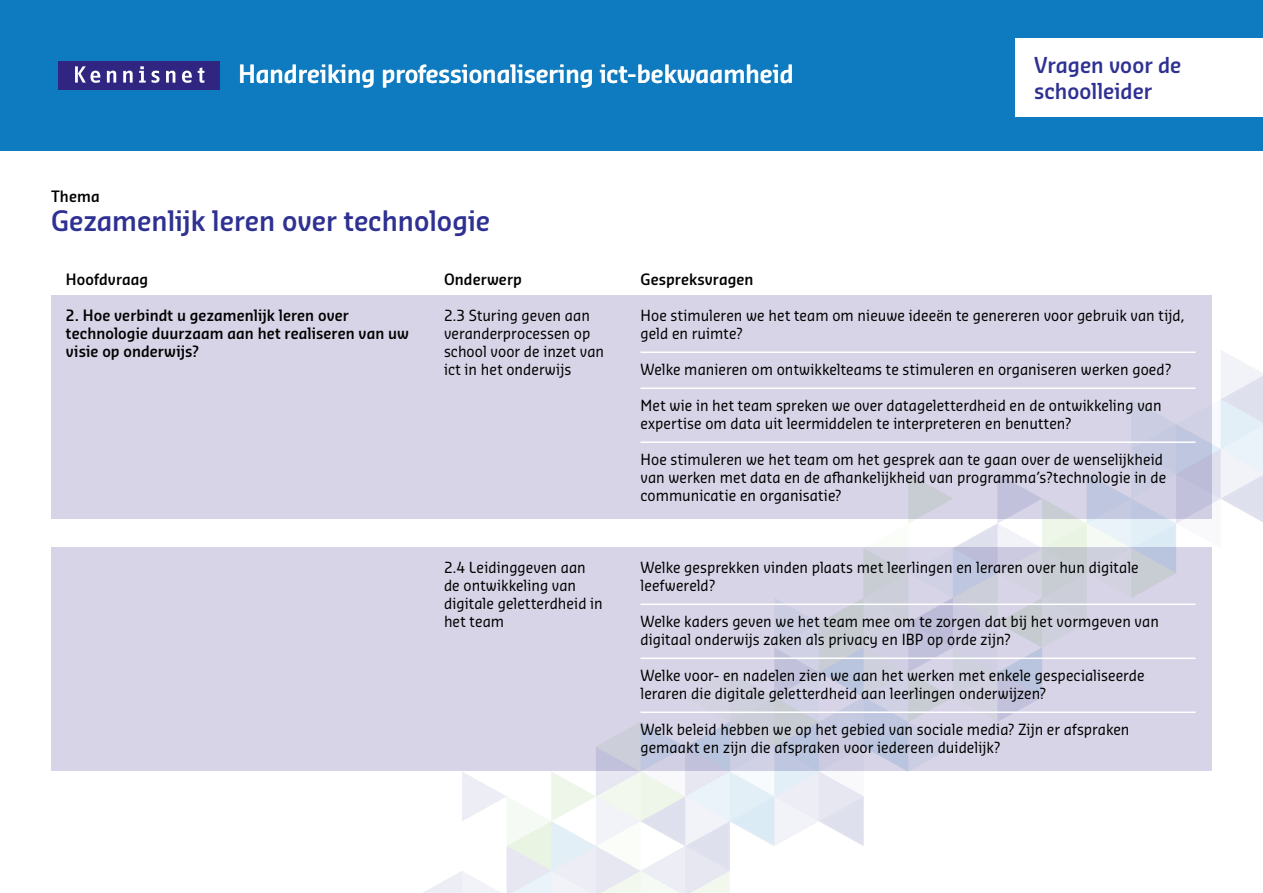
<style>
.page{position:relative;width:1263px;height:893px;background:#fff}
.page>*{position:absolute;margin:0;border:0;box-sizing:border-box;transform-origin:0 0}
.Thema_Titels{font:600 27px "Sansa Sm Con Pro";color:#2e3192}
.Kennisnet_-_Pagina_T{font:600 24px "Sansa Sm Con Pro";color:#fff}
.Onderwerp{font:600 21px/25.5px "Sansa Sm Con Pro";color:#2e3192}
.TEKST_NIEUW{font:15px/18px "Sansa Sm Con Pro";letter-spacing:.005em;color:#000}
.TEKST_VET{font:600 15px/18px "Sansa Sm Con Pro";letter-spacing:.005em;color:#000}
.Tabel_Titels{font:600 15px "Sansa Sm Con Pro";letter-spacing:.005em;color:#000}
</style>
<div class="page">
<img style="left:423px;top:351px;width:839px;height:542px">
<div style="left:0;top:0;width:1263px;height:151px;background:#0e7abf"></div>
<div style="left:58px;top:61px;width:162px;height:28px;background:#302682"></div>
<svg style="left:75px;top:66px;width:25px;height:17px"></svg>
<svg style="left:107px;top:71px;width:9px;height:12px"></svg>
<svg style="left:123px;top:71px;width:10px;height:12px"></svg>
<svg style="left:139px;top:66px;width:7px;height:17px"></svg>
<svg style="left:152px;top:71px;width:8px;height:12px"></svg>
<svg style="left:166px;top:71px;width:9px;height:12px"></svg>
<svg style="left:182px;top:71px;width:10px;height:12px"></svg>
<svg style="left:198px;top:67px;width:6px;height:16px"></svg>
<div style="left:1015px;top:38px;width:248px;height:79px;background:#fff"></div>
<div style="left:51px;top:295px;width:1161px;height:224px;background:#d6d4e6"></div>
<hr style="left:640px;top:351px;width:555px;height:2px;background:#fff">
<hr style="left:640px;top:387px;width:555px;height:2px;background:#fff">
<hr style="left:640px;top:441px;width:555px;height:2px;background:#fff">
<svg style="left:51px;top:547px;width:1161px;height:224px;background:#d3d2e3"></svg>
<hr style="left:640px;top:603px;width:555px;height:2px;background:#fff">
<hr style="left:640px;top:657px;width:555px;height:2px;background:#fff">
<hr style="left:640px;top:711px;width:555px;height:2px;background:#fff">
<h1 class="Kennisnet_-_Pagina_T" style="left:238px;top:58px;width:557px">Handreiking professionalisering ict-bekwaamheid</h1>
<h2 class="Onderwerp" style="left:1034px;top:52px;width:149px">Vragen voor de schoolleider</h2>
<h3 class="Tabel_Titels" style="left:51px;top:186px;width:50px">Thema</h3>
<h4 class="Thema_Titels" style="left:51px;top:202px;width:441px">Gezamenlijk leren over technologie</h4>
<h3 class="Tabel_Titels" style="left:66px;top:269px;width:84px">Hoofdvraag</h3>
<h5 class="TEKST_VET" style="left:66px;top:306px;width:345px">2. Hoe verbindt u gezamenlijk leren over technologie duurzaam aan het realiseren van uw visie op onderwijs?</h5>
<h3 class="Tabel_Titels" style="left:444px;top:269px;width:79px">Onderwerp</h3>
<h3 class="Tabel_Titels" style="left:640px;top:269px;width:115px">Gespreksvragen</h3>
<p class="TEKST_NIEUW" style="left:444px;top:306px;width:162px">2.3 Sturing geven aan veranderprocessen op school voor de inzet van ict in het onderwijs</p>
<p class="TEKST_NIEUW" style="left:640px;top:306px;width:546px">Hoe stimuleren we het team om nieuwe ideeën te genereren voor gebruik van tijd, geld en ruimte?</p>
<p class="TEKST_NIEUW" style="left:640px;top:360px;width:532px">Welke manieren om ontwikkelteams te stimuleren en organiseren werken goed?</p>
<p class="TEKST_NIEUW" style="left:640px;top:396px;width:523px">Met wie in het team spreken we over datageletterdheid en de ontwikkeling van expertise om data uit leermiddelen te interpreteren en benutten?</p>
<p class="TEKST_NIEUW" style="left:640px;top:450px;width:527px">Hoe stimuleren we het team om het gesprek aan te gaan over de wenselijkheid van werken met data en de afhankelijkheid van programma’s?technologie in de communicatie en organisatie?</p>
<p class="TEKST_NIEUW" style="left:444px;top:558px;width:160px">2.4 Leidinggeven aan de ontwikkeling van digitale geletterdheid in het team</p>
<p class="TEKST_NIEUW" style="left:640px;top:558px;width:500px">Welke gesprekken vinden plaats met leerlingen en leraren over hun digitale leefwereld?</p>
<p class="TEKST_NIEUW" style="left:640px;top:612px;width:520px">Welke kaders geven we het team mee om te zorgen dat bij het vormgeven van digitaal onderwijs zaken als privacy en IBP op orde zijn?</p>
<p class="TEKST_NIEUW" style="left:640px;top:666px;width:506px">Welke voor- en nadelen zien we aan het werken met enkele gespecialiseerde leraren die digitale geletterdheid aan leerlingen onderwijzen?</p>
<p class="TEKST_NIEUW" style="left:640px;top:720px;width:490px">Welk beleid hebben we op het gebied van sociale media? Zijn er afspraken gemaakt en zijn die afspraken voor iedereen duidelijk?</p>
</div>
